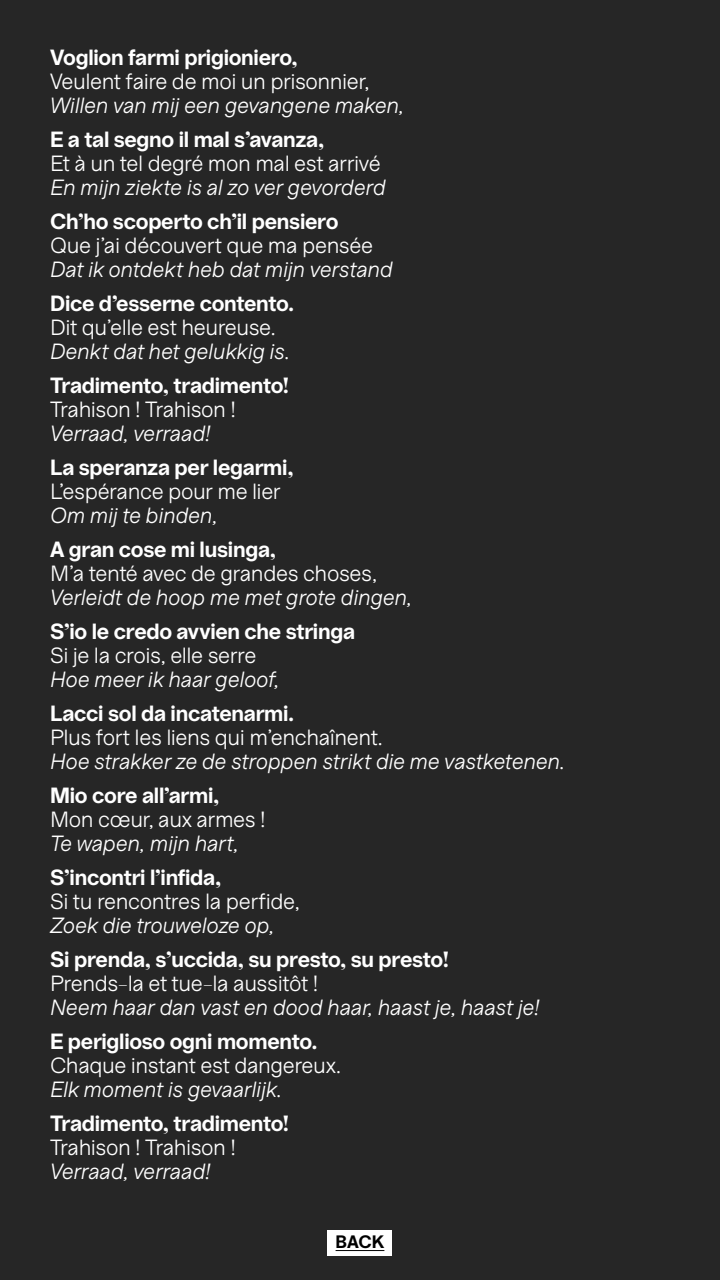
<style>
.page{position:relative;width:720px;height:1280px;background:#262626}
.page>*{position:absolute;margin:0;border:0;box-sizing:border-box;transform-origin:0 0}
.t1{font:italic 22px "aa Bozar";letter-spacing:-.02em;color:#fff}
.t2{font:22px "aa Bozar";letter-spacing:-.02em;color:#fff}
.t3{font:700 22px "aa Bozar";letter-spacing:-.015em;color:#fff}
.t4{font:700 18px "aa Bozar";color:#000}
</style>
<div class="page">
<div style="left:328px;top:1230px;width:64px;height:26px;background:#fff"></div>
<hr style="left:336px;top:1250px;width:48px;height:1px;background:#000">
<p class="t3" style="left:50px;top:45px;width:249px">Voglion farmi prigioniero,</p>
<p class="t2" style="left:50px;top:69px;width:321px">Veulent faire de moi un prisonnier,</p>
<p class="t1" style="left:50px;top:93px;width:356px">Willen van mij een gevangene maken,</p>
<p class="t3" style="left:50px;top:127px;width:276px">E a tal segno il mal s’avanza,</p>
<p class="t2" style="left:50px;top:151px;width:332px">Et à un tel degré mon mal est arrivé</p>
<p class="t1" style="left:50px;top:175px;width:337px">En mijn ziekte is al zo ver gevorderd</p>
<p class="t3" style="left:50px;top:209px;width:290px">Ch’ho scoperto ch’il pensiero</p>
<p class="t2" style="left:50px;top:233px;width:325px">Que j’ai découvert que ma pensée</p>
<p class="t1" style="left:50px;top:257px;width:345px">Dat ik ontdekt heb dat mijn verstand</p>
<p class="t3" style="left:50px;top:291px;width:246px">Dice d’esserne contento.</p>
<p class="t2" style="left:50px;top:315px;width:228px">Dit qu’elle est heureuse.</p>
<p class="t1" style="left:50px;top:339px;width:242px">Denkt dat het gelukkig is.</p>
<p class="t3" style="left:50px;top:373px;width:241px">Tradimento, tradimento!</p>
<p class="t2" style="left:50px;top:397px;width:187px">Trahison ! Trahison !</p>
<p class="t1" style="left:50px;top:421px;width:162px">Verraad, verraad!</p>
<p class="t3" style="left:50px;top:455px;width:245px">La speranza per legarmi,</p>
<p class="t2" style="left:50px;top:479px;width:232px">L’espérance pour me lier</p>
<p class="t1" style="left:50px;top:503px;width:169px">Om mij te binden,</p>
<p class="t3" style="left:50px;top:537px;width:228px">A gran cose mi lusinga,</p>
<p class="t2" style="left:50px;top:561px;width:329px">M’a tenté avec de grandes choses,</p>
<p class="t1" style="left:50px;top:585px;width:364px">Verleidt de hoop me met grote dingen,</p>
<p class="t3" style="left:50px;top:619px;width:307px">S’io le credo avvien che stringa</p>
<p class="t2" style="left:50px;top:643px;width:208px">Si je la crois, elle serre</p>
<p class="t1" style="left:50px;top:667px;width:231px">Hoe meer ik haar geloof,</p>
<p class="t3" style="left:50px;top:701px;width:246px">Lacci sol da incatenarmi.</p>
<p class="t2" style="left:50px;top:725px;width:335px">Plus fort les liens qui m’enchaînent.</p>
<p class="t1" style="left:50px;top:749px;width:517px">Hoe strakker ze de stroppen strikt die me vastketenen.</p>
<p class="t3" style="left:50px;top:783px;width:171px">Mio core all’armi,</p>
<p class="t2" style="left:50px;top:807px;width:217px">Mon cœur, aux armes !</p>
<p class="t1" style="left:50px;top:831px;width:190px">Te wapen, mijn hart,</p>
<p class="t3" style="left:50px;top:865px;width:173px">S’incontri l’infida,</p>
<p class="t2" style="left:50px;top:889px;width:251px">Si tu rencontres la perfide,</p>
<p class="t1" style="left:50px;top:913px;width:226px">Zoek die trouweloze op,</p>
<p class="t3" style="left:50px;top:947px;width:400px">Si prenda, s’uccida, su presto, su presto!</p>
<p class="t2" style="left:50px;top:971px;width:270px">Prends-la et tue-la aussitôt !</p>
<p class="t1" style="left:50px;top:995px;width:491px">Neem haar dan vast en dood haar, haast je, haast je!</p>
<p class="t3" style="left:50px;top:1029px;width:269px">E periglioso ogni momento.</p>
<p class="t2" style="left:50px;top:1053px;width:293px">Chaque instant est dangereux.</p>
<p class="t1" style="left:50px;top:1077px;width:234px">Elk moment is gevaarlijk.</p>
<p class="t3" style="left:50px;top:1111px;width:241px">Tradimento, tradimento!</p>
<p class="t2" style="left:50px;top:1135px;width:187px">Trahison ! Trahison !</p>
<p class="t1" style="left:50px;top:1159px;width:162px">Verraad, verraad!</p>
<p class="t4" style="left:336px;top:1232px;width:50px">BACK</p>
</div>
